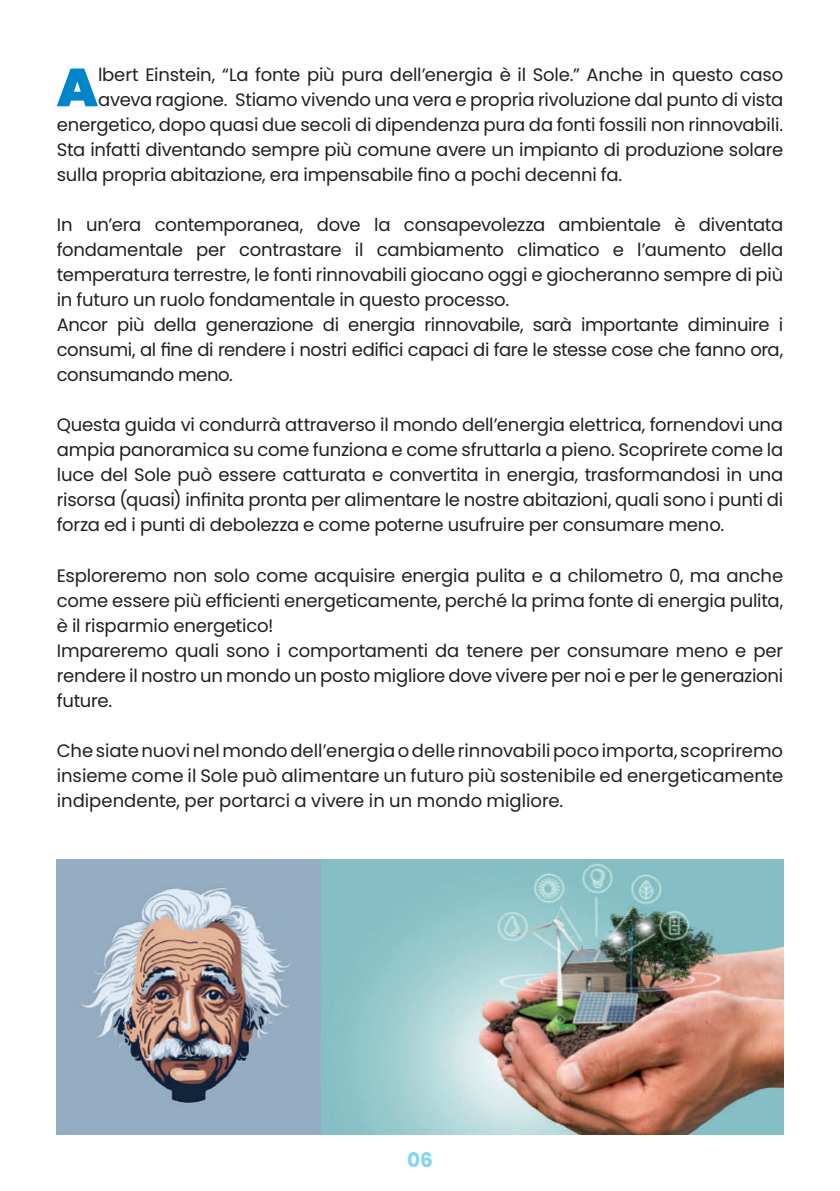
<style>
.page{position:relative;width:840px;height:1191px;background:#fff}
.page>*{position:absolute;margin:0;border:0;box-sizing:border-box;transform-origin:0 0}
.t1{font:900 53.4px "Poppins";color:#0084ca}
.t2{font:700 20px "Poppins";color:#82d4f0}
.t3{font:18px/25px "Poppins";letter-spacing:-.01em;color:#231f20}
</style>
<div class="page">
<img style="left:57px;top:859px;width:264px;height:275px">
<img style="left:321px;top:859px;width:461px;height:275px">
<h1 class="t1" style="left:57px;top:57px;width:43px">A</h1>
<p class="t3" style="left:98px;top:63px;width:686px">lbert Einstein, “La fonte più pura dell’energia è il Sole.” Anche in questo caso</p>
<p class="t3" style="left:98px;top:88px;width:686px">aveva ragione. Stiamo vivendo una vera e propria rivoluzione dal punto di vista</p>
<p class="t3" style="left:57px;top:113px;width:727px">energetico, dopo quasi due secoli di dipendenza pura da fonti fossili non rinnovabili.</p>
<p class="t3" style="left:57px;top:138px;width:727px">Sta infatti diventando sempre più comune avere un impianto di produzione solare</p>
<p class="t3" style="left:57px;top:163px;width:566px">sulla propria abitazione, era impensabile fino a pochi decenni fa.</p>
<p class="t3" style="left:57px;top:213px;width:727px">In un’era contemporanea, dove la consapevolezza ambientale è diventata fondamentale per contrastare il cambiamento climatico e l’aumento della temperatura terrestre, le fonti rinnovabili giocano oggi e giocheranno sempre di più in futuro un ruolo fondamentale in questo processo.<br>Ancor più della generazione di energia rinnovabile, sarà importante diminuire i consumi, al fine di rendere i nostri edifici capaci di fare le stesse cose che fanno ora, consumando meno.</p>
<p class="t3" style="left:57px;top:413px;width:727px;text-align:justify">Questa guida vi condurrà attraverso il mondo dell’energia elettrica, fornendovi una ampia panoramica su come funziona e come sfruttarla a pieno. Scoprirete come la luce del Sole può essere catturata e convertita in energia, trasformandosi in una risorsa (quasi) infinita pronta per alimentare le nostre abitazioni, quali sono i punti di forza ed i punti di debolezza e come poterne usufruire per consumare meno.</p>
<p class="t3" style="left:57px;top:563px;width:727px">Esploreremo non solo come acquisire energia pulita e a chilometro 0, ma anche come essere più efficienti energeticamente, perché la prima fonte di energia pulita, è il risparmio energetico!<br>Impareremo quali sono i comportamenti da tenere per consumare meno e per rendere il nostro un mondo un posto migliore dove vivere per noi e per le generazioni future.</p>
<p class="t3" style="left:57px;top:738px;width:727px;text-align:justify">Che siate nuovi nel mondo dell’energia o delle rinnovabili poco importa, scopriremo insieme come il Sole può alimentare un futuro più sostenibile ed energeticamente indipendente, per portarci a vivere in un mondo migliore.</p>
<p class="t2" style="left:407px;top:1148px;width:27px">06</p>
</div>
